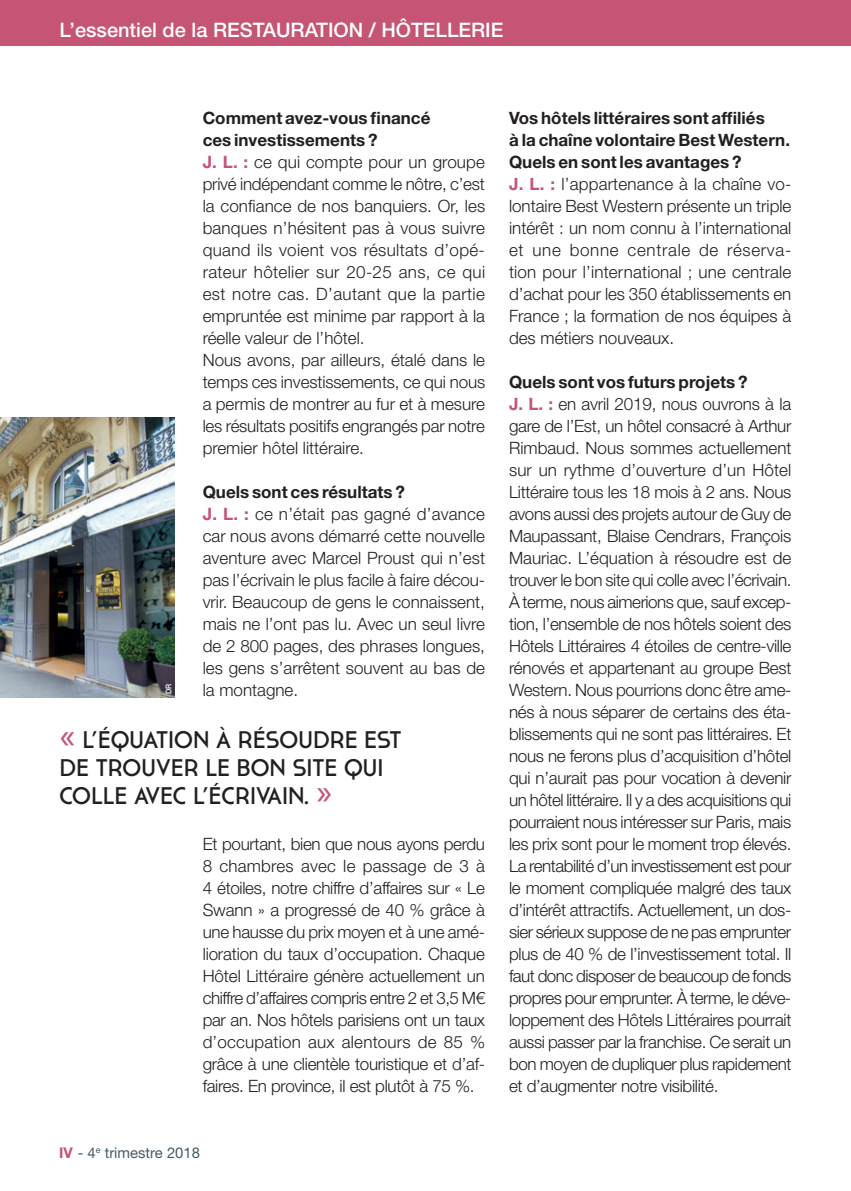
<style>
.page{position:relative;width:851px;height:1191px;background:#fff}
.page>*{position:absolute;margin:0;border:0;box-sizing:border-box;transform-origin:0 0}
.t1{font:24px/28px "Cassannet";color:#231f20}
.t2{font:500 20px "Helvetica Neue LT Std";color:#fff}
.t3{font:300 17px/22px "Helvetica Neue LT Std";letter-spacing:-.015em;color:#231f20}
.t4{font:14.8px "Helvetica Neue LT Std";color:#465b67}
.t5{font:500 8px "Helvetica Neue LT Std";color:#fff;scale:.9 1}
.s1{font-weight:700}
.s2{font-weight:700;color:#c55475}
.s3{font-size:32px;color:#c55475}
</style>
<div class="page">
<hr style="left:850px;top:0;width:1px;height:45px;background:#c55475">
<div style="left:0;top:0;width:850px;height:45px;background:#c55475"></div>
<img style="left:0;top:417px;width:174px;height:280px">
<p class="t2" style="left:60px;top:18px;width:445px">L’essentiel de la RESTAURATION / HÔTELLERIE</p>
<p class="t5" style="left:164px;top:694px;width:13px;rotate:-90deg">DR</p>
<p class="t3" style="left:203px;top:107px;width:284px"><span class="s1">Comment avez-vous financé<br>ces investissements ?<br></span><span class="s2">J. L. :</span> ce qui compte pour un groupe privé indépendant comme le nôtre, c’est la confiance de nos banquiers. Or, les banques n’hésitent pas à vous suivre quand ils voient vos résultats d’opé&shy;rateur hôtelier sur 20-25 ans, ce qui est notre cas. D’autant que la partie empruntée est minime par rapport à la réelle valeur de l’hôtel.<br>Nous avons, par ailleurs, étalé dans le temps ces investissements, ce qui nous a permis de montrer au fur et à mesure les résultats positifs engrangés par notre premier hôtel littéraire.</p>
<p class="t3" style="left:203px;top:481px;width:284px"><span class="s1">Quels sont ces résultats ?<br></span><span class="s2">J. L. :</span> ce n’était pas gagné d’avance car nous avons démarré cette nouvelle aventure avec Marcel Proust qui n’est pas l’écrivain le plus facile à faire décou&shy;vrir. Beaucoup de gens le connaissent, mais ne l’ont pas lu. Avec un seul livre de 2 800 pages, des phrases longues, les gens s’arrêtent souvent au bas de la montagne.</p>
<h1 class="t1" style="left:60px;top:726px;width:343px"><span class="s3">«</span> L’ÉQUATION À RÉSOUDRE EST<br>DE TROUVER LE BON SITE QUI<br>COLLE AVEC L’ÉCRIVAIN. <span class="s3">»</span></h1>
<p class="t3" style="left:203px;top:833px;width:284px;text-align:justify">Et pourtant, bien que nous ayons perdu 8 chambres avec le passage de 3 à 4 étoiles, notre chiffre d’affaires sur « Le Swann » a progressé de 40 % grâce à une hausse du prix moyen et à une amé&shy;lioration du taux d’occupation. Chaque Hôtel Littéraire génère actuellement un chiffre d’affaires compris entre 2 et 3,5 M€ par an. Nos hôtels parisiens ont un taux d’occupation aux alentours de 85 % grâce à une clientèle touristique et d’af&shy;faires. En province, il est plutôt à 75 %.</p>
<p class="t4" style="left:59px;top:1144px;width:142px"><span class="s2">IV</span> - 4<sup>e</sup> trimestre 2018</p>
<p class="t3" style="left:509px;top:107px;width:284px"><span class="s1">Vos hôtels littéraires sont affiliés<br>à la chaîne volontaire Best Western.<br>Quels en sont les avantages ?<br></span><span class="s2">J. L. :</span> l’appartenance à la chaîne vo&shy;lontaire Best Western présente un triple intérêt : un nom connu à l’international et une bonne centrale de réserva&shy;tion pour l’international ; une centrale d’achat pour les 350 établissements en France ; la formation de nos équipes à des métiers nouveaux.</p>
<p class="t3" style="left:509px;top:371px;width:284px"><span class="s1">Quels sont vos futurs projets ?<br></span><span class="s2">J. L. :</span> en avril 2019, nous ouvrons à la gare de l’Est, un hôtel consacré à Arthur Rimbaud. Nous sommes actuellement sur un rythme d’ouverture d’un Hôtel Littéraire tous les 18 mois à 2 ans. Nous avons aussi des projets autour de Guy de Maupassant, Blaise Cendrars, François Mauriac. L’équation à résoudre est de trouver le bon site qui colle avec l’écrivain.<br>À terme, nous aimerions que, sauf excep&shy;tion, l’ensemble de nos hôtels soient des Hôtels Littéraires 4 étoiles de centre-ville rénovés et appartenant au groupe Best Western. Nous pourrions donc être ame&shy;nés à nous séparer de certains des éta&shy;blissements qui ne sont pas littéraires. Et nous ne ferons plus d’acquisition d’hôtel qui n’aurait pas pour vocation à devenir un hôtel littéraire. Il y a des acquisitions qui pourraient nous intéresser sur Paris, mais les prix sont pour le moment trop élevés.<br>La rentabilité d’un investissement est pour le moment compliquée malgré des taux d’intérêt attractifs. Actuellement, un dos&shy;sier sérieux suppose de ne pas emprunter plus de 40 % de l’investissement total. Il faut donc disposer de beaucoup de fonds propres pour emprunter. À terme, le déve&shy;loppement des Hôtels Littéraires pourrait aussi passer par la franchise. Ce serait un bon moyen de dupliquer plus rapidement et d’augmenter notre visibilité.</p>
</div>
